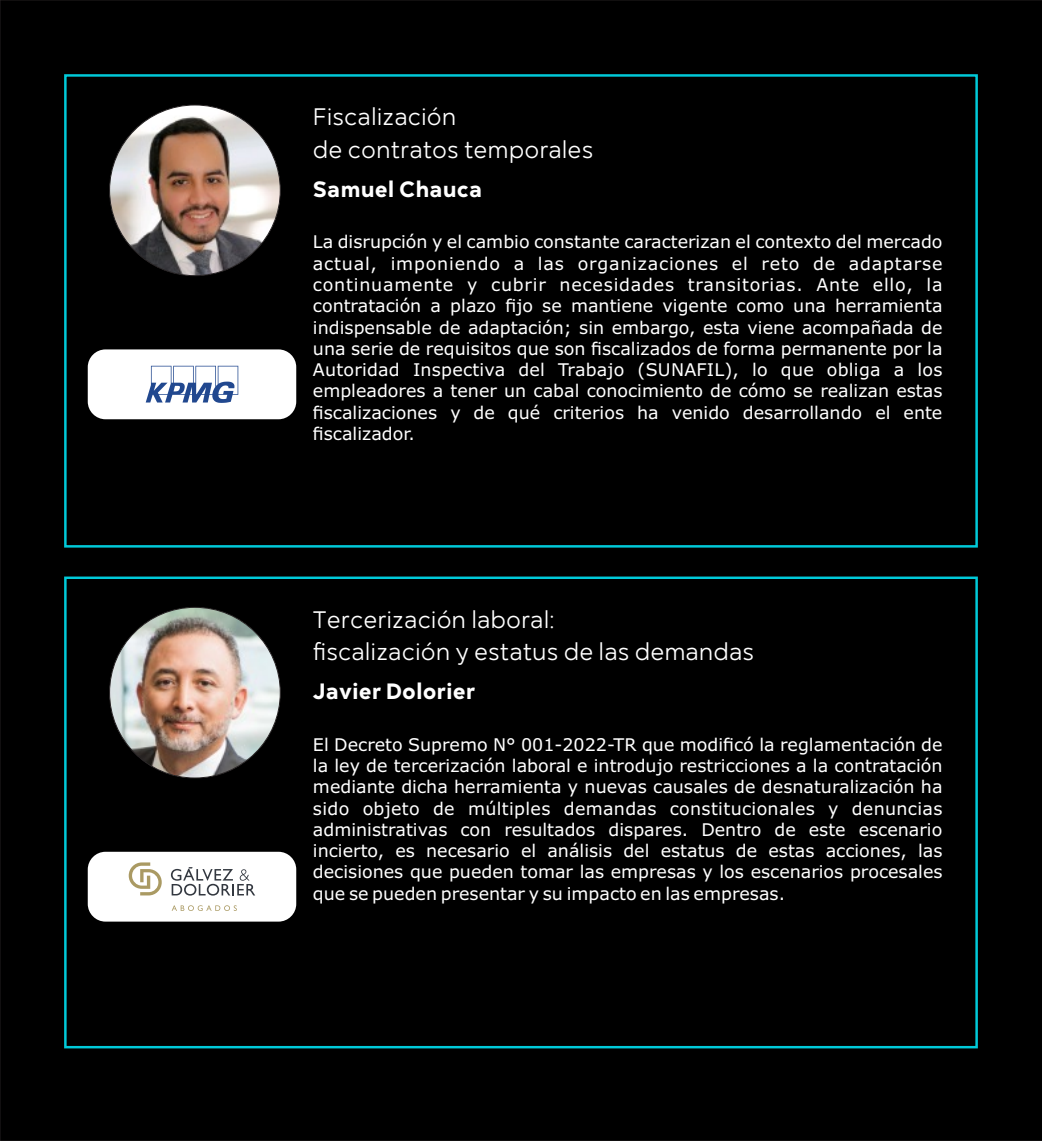
<style>
.page{position:relative;width:1042px;height:1141px;background:#000}
.page>*{position:absolute;margin:0;border:0;box-sizing:border-box;transform-origin:0 0}
.t1{font:24.5px/32.4px "Mirai";color:#fff}
.t2{font:700 22.75px "Mirai";color:#fff}
.t3{font:17.5px/21.3px "Verdana";color:#fff;text-align:justify}
</style>
<div class="page">
<div style="left:88px;top:852px;width:208px;height:70px;background:#fff;border-radius:18px"></div>
<img style="left:110px;top:105px;width:170px;height:171px;border-radius:50%">
<img style="left:110px;top:607px;width:170px;height:171px;border-radius:50%">
<div style="left:88px;top:349px;width:208px;height:70px;background:#fff;border-radius:18px"></div>
<svg style="left:146px;top:366px;width:92px;height:37px"></svg>
<svg style="left:172px;top:905px;width:65px;height:6px"></svg>
<svg style="left:171px;top:867px;width:84px;height:29px"></svg>
<svg style="left:129px;top:862px;width:33px;height:33px"></svg>
<h1 class="t1" style="left:313px;top:102px;width:282px">Fiscalización<br>de contratos temporales</h1>
<h2 class="t2" style="left:313px;top:179px;width:171px">Samuel Chauca</h2>
<p class="t3" style="left:313px;top:233px;width:631px">La disrupción y el cambio constante caracterizan el contexto del mercado actual, imponiendo a las organizaciones el reto de adaptarse continuamente y cubrir necesidades transitorias. Ante ello, la contratación a plazo fijo se mantiene vigente como una herramienta indispensable de adaptación; sin embargo, esta viene acompañada de una serie de requisitos que son fiscalizados de forma permanente por la Autoridad Inspectiva del Trabajo (SUNAFIL), lo que obliga a los empleadores a tener un cabal conocimiento de cómo se realizan estas fiscalizaciones y de qué criterios ha venido desarrollando el ente fiscalizador.</p>
<h1 class="t1" style="left:313px;top:604px;width:443px">Tercerización laboral:<br>fiscalización y estatus de las demandas</h1>
<h2 class="t2" style="left:313px;top:681px;width:164px">Javier Dolorier</h2>
<p class="t3" style="left:313px;top:735px;width:631px">El Decreto Supremo N° 001-2022-TR que modificó la reglamentación de la ley de tercerización laboral e introdujo restricciones a la contratación mediante dicha herramienta y nuevas causales de desnaturalización ha sido objeto de múltiples demandas constitucionales y denuncias administrativas con resultados dispares. Dentro de este escenario incierto, es necesario el análisis del estatus de estas acciones, las decisiones que pueden tomar las empresas y los escenarios procesales que se pueden presentar y su impacto en las empresas.</p>
</div>
